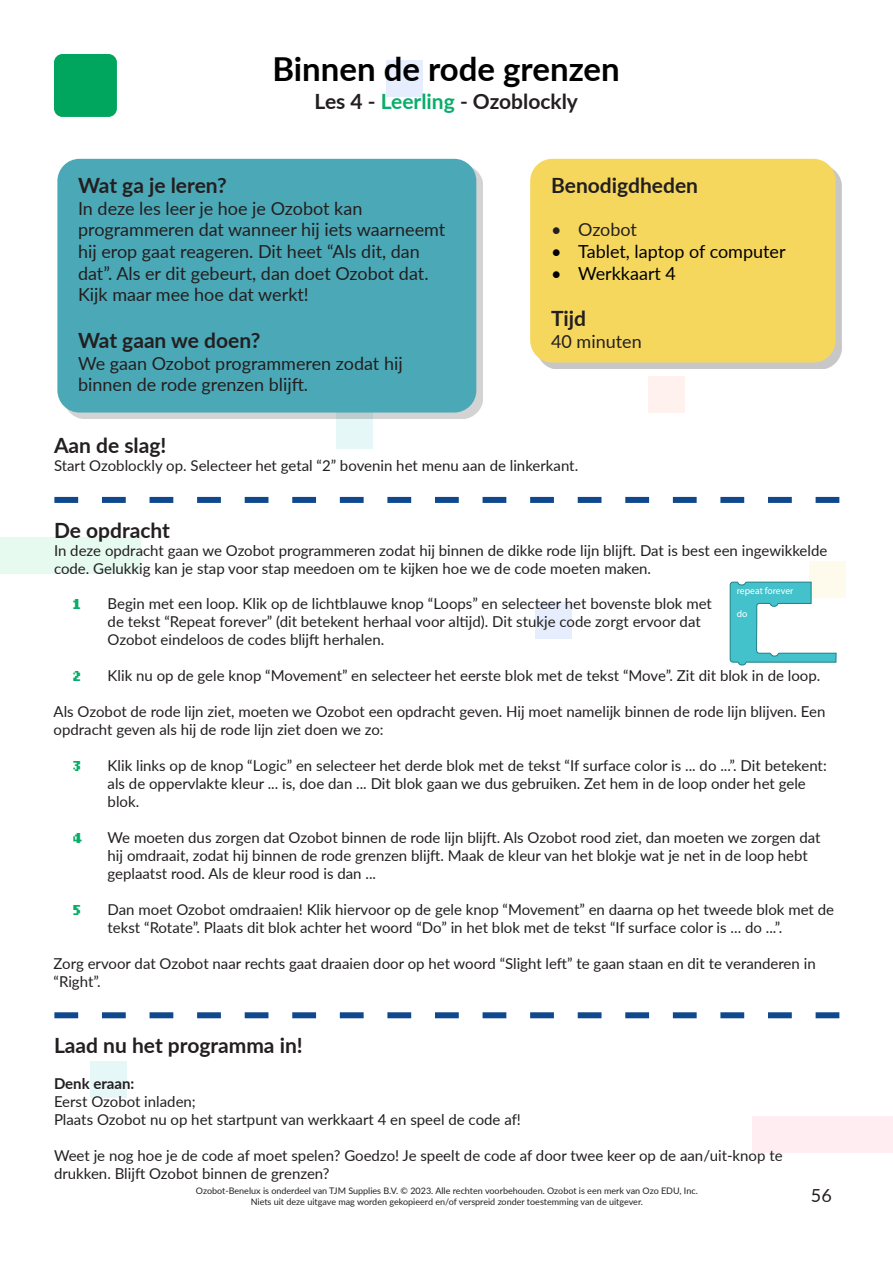
<style>
.page{position:relative;width:893px;height:1263px;background:#fff}
.page>*{position:absolute;margin:0;border:0;box-sizing:border-box;transform-origin:0 0}
.t1{font:700 33px "Lato";color:#000}
.t2{font:700 21px "Lato";color:#231f20}
.t3{font:18px/21.6px "Lato";color:#231f20}
.t4{font:18px "Lato";color:#000}
.t5{font:15px/18px "Lato";color:#231f20}
.t6{font:700 15px "Lato";color:#231f20}
.t7{font:700 15px "Lo Res 9 OT Narrow";color:#09ad6a}
.t8{font:9.6px "Myriad Pro";color:#fff}
.t9{font:9px "Lato";color:#231f20}
.s1{color:#09ad6a}
</style>
<div class="page">
<div style="left:752px;top:1117px;width:141px;height:36px;background:#ffedf1"></div>
<div style="left:0;top:537px;width:140px;height:36px;background:#e6faf0"></div>
<div style="left:810px;top:561px;width:36px;height:37px;background:#fffbec"></div>
<div style="left:90px;top:1061px;width:37px;height:37px;background:#e6f7f8"></div>
<div style="left:386px;top:60px;width:36px;height:37px;background:#e6eefd"></div>
<div style="left:648px;top:376px;width:37px;height:37px;background:#fff2ee"></div>
<div style="left:336px;top:413px;width:37px;height:36px;background:#e6f7f8"></div>
<div style="left:535px;top:602px;width:37px;height:36px;background:#e6eefd"></div>
<div style="left:64px;top:165px;width:419px;height:254px;background:#231f20;opacity:.2"></div>
<div style="left:57px;top:159px;width:419px;height:254px;background:#4ba9b7;border-radius:22px"></div>
<div style="left:536px;top:165px;width:306px;height:204px;background:#231f20;opacity:.25"></div>
<div style="left:530px;top:159px;width:306px;height:203px;background:#f6d75e;border-radius:22px"></div>
<svg style="left:54px;top:497px;width:785px;height:6px"></svg>
<svg style="left:730px;top:582px;width:106px;height:83px"></svg>
<svg style="left:54px;top:1012px;width:785px;height:6px"></svg>
<div style="left:54px;top:54px;width:63px;height:63px;background:#00a55e;border-radius:9px"></div>
<p class="t1" style="left:272px;top:44px;width:349px">Binnen de rode grenzen</p>
<p class="t2" style="left:315px;top:86px;width:265px">Les 4 - <span class="s1">Leerling</span> - Ozoblockly</p>
<p class="t2" style="left:78px;top:170px;width:150px">Wat ga je leren?</p>
<p class="t3" style="left:78px;top:197px;width:286px">In deze les leer je hoe je Ozobot kan</p>
<p class="t3" style="left:78px;top:218px;width:369px">programmeren dat wanneer hij iets waarneemt hij erop gaat reageren. Dit heet “Als dit, dan dat”. Als er dit gebeurt, dan doet Ozobot dat.<br>Kijk maar mee hoe dat werkt!</p>
<p class="t2" style="left:78px;top:325px;width:184px">Wat gaan we doen?</p>
<p class="t3" style="left:78px;top:351px;width:326px">We gaan Ozobot programmeren zodat hij</p>
<p class="t3" style="left:78px;top:373px;width:232px">binnen de rode grenzen blijft.</p>
<p class="t2" style="left:551px;top:170px;width:148px">Benodigdheden</p>
<p class="t3" style="left:551px;top:218px;width:87px">• Ozobot</p>
<p class="t4" style="left:551px;top:238px;width:236px">• Tablet, laptop of computer</p>
<p class="t4" style="left:551px;top:260px;width:126px">• Werkkaart 4</p>
<p class="t2" style="left:551px;top:303px;width:37px">Tijd</p>
<p class="t3" style="left:551px;top:330px;width:92px">40 minuten</p>
<p class="t2" style="left:54px;top:430px;width:114px">Aan de slag!</p>
<p class="t5" style="left:54px;top:456px;width:526px">Start Ozoblockly op. Selecteer het getal “2” bovenin het menu aan de linkerkant.</p>
<p class="t2" style="left:54px;top:515px;width:118px">De opdracht</p>
<p class="t5" style="left:54px;top:541px;width:775px">In deze opdracht gaan we Ozobot programmeren zodat hij binnen de dikke rode lijn blijft. Dat is best een ingewikkelde code. Gelukkig kan je stap voor stap meedoen om te kijken hoe we de code moeten maken.</p>
<p class="t7" style="left:72px;top:593px;width:12px">1</p>
<p class="t8" style="left:737px;top:584px;width:58px">repeat forever</p>
<p class="t5" style="left:108px;top:594px;width:606px">Begin met een loop. Klik op de lichtblauwe knop “Loops” en selecteer het bovenste blok met</p>
<p class="t5" style="left:108px;top:612px;width:595px">de tekst “Repeat forever” (dit betekent herhaal voor altijd). Dit stukje code zorgt ervoor dat</p>
<p class="t5" style="left:108px;top:630px;width:278px">Ozobot eindeloos de codes blijft herhalen.</p>
<p class="t5" style="left:108px;top:666px;width:714px">Klik nu op de gele knop “Movement” en selecteer het eerste blok met de tekst “Move”. Zit dit blok in de loop.</p>
<p class="t5" style="left:54px;top:702px;width:773px">Als Ozobot de rode lijn ziet, moeten we Ozobot een opdracht geven. Hij moet namelijk binnen de rode lijn blijven. Een opdracht geven als hij de rode lijn ziet doen we zo:</p>
<p class="t5" style="left:108px;top:756px;width:721px">Klik links op de knop “Logic” en selecteer het derde blok met de tekst “If surface color is ... do ...”. Dit betekent:</p>
<p class="t5" style="left:108px;top:774px;width:700px">als de oppervlakte kleur ... is, doe dan ... Dit blok gaan we dus gebruiken. Zet hem in de loop onder het gele blok.</p>
<p class="t5" style="left:108px;top:828px;width:714px">We moeten dus zorgen dat Ozobot binnen de rode lijn blijft. Als Ozobot rood ziet, dan moeten we zorgen dat</p>
<p class="t5" style="left:108px;top:846px;width:702px">hij omdraait, zodat hij binnen de rode grenzen blijft. Maak de kleur van het blokje wat je net in de loop hebt geplaatst rood. Als de kleur rood is dan ...</p>
<p class="t5" style="left:108px;top:900px;width:728px">Dan moet Ozobot omdraaien! Klik hiervoor op de gele knop “Movement” en daarna op het tweede blok met de</p>
<p class="t5" style="left:108px;top:918px;width:676px">tekst “Rotate”. Plaats dit blok achter het woord “Do” in het blok met de tekst “If surface color is ... do ...”.</p>
<p class="t5" style="left:54px;top:954px;width:764px">Zorg ervoor dat Ozobot naar rechts gaat draaien door op het woord “Slight left” te gaan staan en dit te veranderen in</p>
<p class="t5" style="left:54px;top:972px;width:49px">“Right”.</p>
<p class="t8" style="left:737px;top:608px;width:12px">do</p>
<p class="t7" style="left:72px;top:665px;width:12px">2</p>
<p class="t7" style="left:72px;top:755px;width:12px">3</p>
<p class="t7" style="left:72px;top:827px;width:13px">4</p>
<p class="t7" style="left:72px;top:899px;width:12px">5</p>
<p class="t2" style="left:54px;top:1030px;width:250px">Laad nu het programma in!</p>
<p class="t6" style="left:54px;top:1073px;width:82px">Denk eraan:</p>
<p class="t5" style="left:54px;top:1092px;width:143px">Eerst Ozobot inladen;</p>
<p class="t5" style="left:54px;top:1110px;width:468px">Plaats Ozobot nu op het startpunt van werkkaart 4 en speel de code af!</p>
<p class="t5" style="left:54px;top:1146px;width:730px">Weet je nog hoe je de code af moet spelen? Goedzo! Je speelt de code af door twee keer op de aan/uit-knop te</p>
<p class="t5" style="left:54px;top:1164px;width:277px">drukken. Blijft Ozobot binnen de grenzen?</p>
<p class="t9" style="left:196px;top:1185px;width:503px">Ozobot-Benelux is onderdeel van TJM Supplies B.V. © 2023. Alle rechten voorbehouden. Ozobot is een merk van Ozo EDU, Inc.</p>
<p class="t9" style="left:251px;top:1195px;width:394px">Niets uit deze uitgave mag worden gekopieerd en/of verspreid zonder toestemming van de uitgever.</p>
<p class="t3" style="left:811px;top:1183px;width:22px">56</p>
</div>
